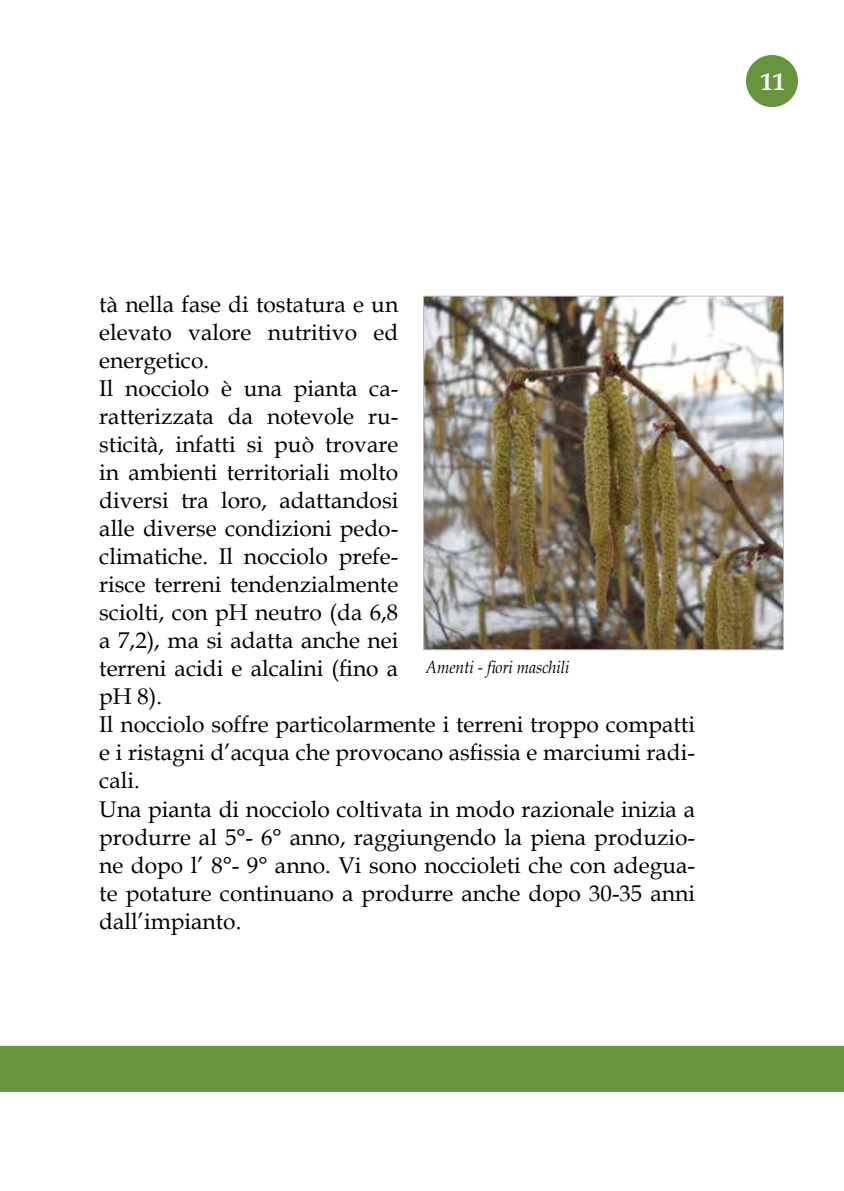
<style>
.page{position:relative;width:844px;height:1191px;background:#fff}
.page>*{position:absolute;margin:0;border:0;box-sizing:border-box;transform-origin:0 0}
.t1{font:700 24.5px "Book Antiqua";color:#fff}
.t2{font:22.75px/28px "Book Antiqua";color:#000}
.t3{font:italic 17.5px "Book Antiqua";color:#000;scale:.9 1}
</style>
<div class="page">
<div style="left:745px;top:55px;width:52px;height:52px;background:#69943f;border-radius:50%"></div>
<div style="left:0;top:1045px;width:843px;height:47px;background:#69943f"></div>
<img style="left:425px;top:298px;width:356px;height:350px">
<div style="left:423px;top:296px;width:360px;height:354px;border:1px solid #bcbec0"></div>
<p class="t1" style="left:760px;top:65px;width:26px">11</p>
<p class="t2" style="left:99px;top:290px;width:597px">tà nella fase di tostatura e un<br>elevato valore nutritivo ed<br>energetico.<br>Il nocciolo è una pianta ca-<br>ratterizzata da notevole ru-<br>sticità, infatti si può trovare<br>in ambienti territoriali molto<br>diversi tra loro, adattandosi<br>alle diverse condizioni pedo-<br>climatiche. Il nocciolo prefe-<br>risce terreni tendenzialmente<br>sciolti, con pH neutro (da 6,8<br>a 7,2), ma si adatta anche nei<br>terreni acidi e alcalini (fino a<br>pH 8).<br>Il nocciolo soffre particolarmente i terreni troppo compatti e i ristagni d’acqua che provocano asfissia e marciumi radi&shy;cali.<br>Una pianta di nocciolo coltivata in modo razionale inizia a produrre al 5°- 6° anno, raggiungendo la piena produzio&shy;ne dopo l’ 8°- 9° anno. Vi sono noccioleti che con adegua&shy;te potature continuano a produrre anche dopo 30-35 anni dall’impianto.</p>
<p class="t3" style="left:425px;top:654px;width:161px">Amenti - fiori maschili</p>
</div>
